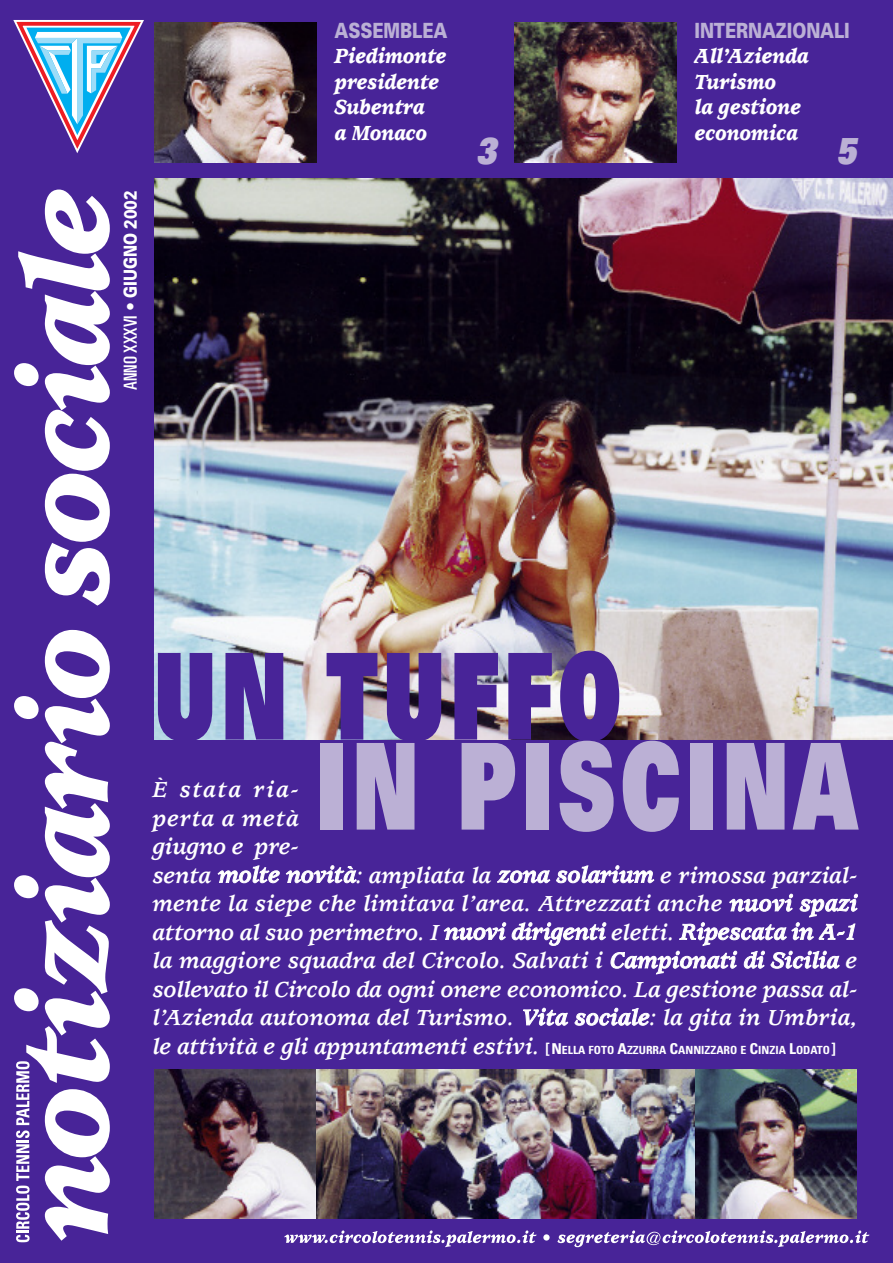
<style>
.page{position:relative;width:893px;height:1263px;background:#482498}
.page>*{position:absolute;margin:0;border:0;box-sizing:border-box;transform-origin:0 0}
.t1{font:900 120px "Univers";letter-spacing:.07em;color:#bbb0d5;scale:.66 1}
.t2{font:900 120px "Univers";letter-spacing:.07em;color:#482498;scale:.66 1}
.t3{font:italic 900 36px "Univers";color:#bbb0d5;scale:.8 1}
.t4{font:italic 700 24px/28.5px "Usherwood";letter-spacing:.01em;color:#fff;text-align:justify}
.t5{font:italic 700 24px/28.5px "Usherwood";letter-spacing:.04em;color:#fff}
.t6{font:italic 900 22.5px/25.5px "Usherwood";letter-spacing:-.01em;color:#fff;scale:.9 1}
.t7{font:900 21px "Univers";letter-spacing:-.005em;color:#bbb0d5;scale:.8 1}
.t8{font:900 18px "Univers";color:#fff}
.t9{font:700 condensed 11.25px "Univers";color:#fff;scale:1.05 1}
.s1{font-weight:400;font-stretch:ultra-condensed}
.s2{font-family:"Usherwood";font-style:italic;font-stretch:normal;font-size:24px}
.s3{font-size:15px}
</style>
<div class="page">
<svg style="left:13px;top:20px;width:131px;height:133px"></svg>
<svg style="left:14px;top:190px;width:96px;height:416px"></svg>
<svg style="left:14px;top:630px;width:96px;height:612px"></svg>
<svg style="left:284px;top:1230px;width:253px;height:17px"></svg>
<div style="left:543px;top:1234px;width:7px;height:6px;background:#fff;border-radius:50%"></div>
<svg style="left:557px;top:1230px;width:312px;height:17px"></svg>
<img style="left:154px;top:23px;width:162px;height:139px">
<img style="left:154px;top:179px;width:739px;height:561px">
<img style="left:514px;top:23px;width:162px;height:139px">
<img style="left:154px;top:1069px;width:541px;height:149px">
<img style="left:695px;top:1069px;width:161px;height:149px">
<img style="left:316px;top:1069px;width:378px;height:149px">
<p class="t8" style="left:124px;top:390px;width:201px;rotate:-90deg"><span class="s1">ANNO XXXVI</span> • GIUGNO 2002</p>
<p class="t7" style="left:334px;top:22px;width:143px">ASSEMBLEA</p>
<p class="t6" style="left:335px;top:46px;width:126px">Piedimonte presidente<br>Subentra<br>a Monaco</p>
<h2 class="t3" style="left:476px;top:138px;width:27px">3</h2>
<p class="t7" style="left:694px;top:22px;width:196px">INTERNAZIONALI</p>
<p class="t6" style="left:695px;top:46px;width:128px">All’Azienda<br>Turismo<br>la gestione economica</p>
<h2 class="t3" style="left:836px;top:138px;width:27px">5</h2>
<h1 class="t2" style="left:154px;top:653px;width:709px">UN TUFFO</h1>
<h1 class="t1" style="left:316px;top:743px;width:821px">IN PISCINA</h1>
<p class="t4" style="left:152px;top:863px;width:706px">senta molte novità: ampliata la zona solarium e rimossa parzial&shy;mente la siepe che limitava l’area. Attrezzati anche nuovi spazi attorno al suo perimetro. I nuovi dirigenti eletti. Ripescata in A-1 la maggiore squadra del Circolo. Salvati i Campionati di Sicilia e sollevato il Circolo da ogni onere economico. La gestione passa al&shy;l’Azienda autonoma del Turismo. Vita sociale: la gita in Umbria,</p>
<p class="t9" style="left:152px;top:1046px;width:652px"><span class="s2">le attività e gli appuntamenti estivi.</span> <span class="s3">[N</span>ELLA FOTO <span class="s3">A</span>ZZURRA <span class="s3">C</span>ANNIZZARO E <span class="s3">C</span>INZIA <span class="s3">L</span>ODATO<span class="s3">]</span></p>
<p class="t5" style="left:152px;top:778px;width:148px">È<br>perta a metà</p>
<p class="t4" style="left:179px;top:778px;width:63px">stata</p>
<p class="t4" style="left:254px;top:778px;width:46px">ria-</p>
<p class="t4" style="left:152px;top:835px;width:92px">giugno e</p>
<p class="t4" style="left:255px;top:835px;width:45px">pre-</p>
</div>
